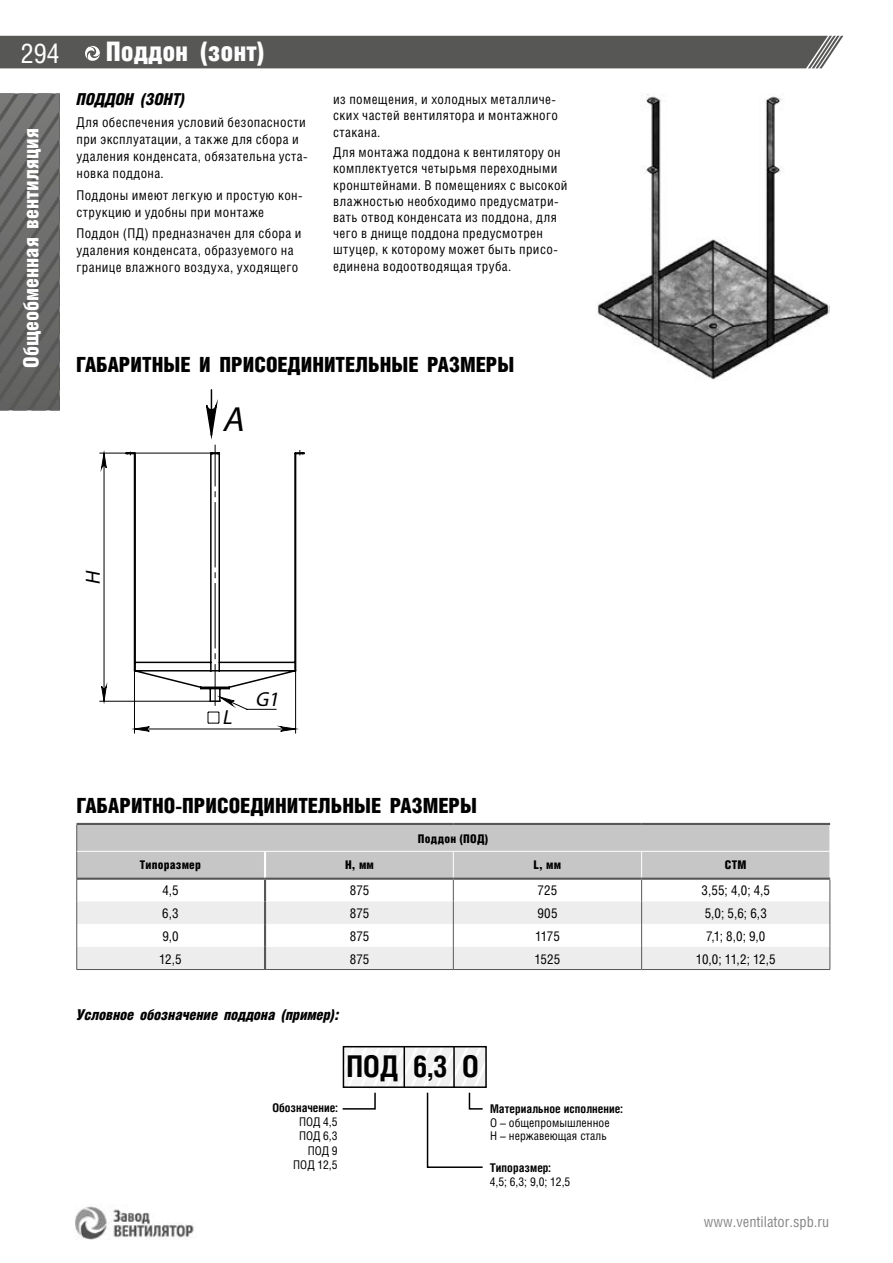
<style>
.page{position:relative;width:893px;height:1263px;background:#fff}
.page>*{position:absolute;margin:0;border:0;box-sizing:border-box;transform-origin:0 0}
.t1{font:italic 35.1px "Myriad Pro";color:#000}
.t2{font:700 30px "Helios Cond C";color:#000}
.t3{font:900 27px "Helios Cond";color:#fff}
.t4{font:27px "Helios Cond C";color:#fff}
.t5{font:900 21px "Helios Cond";color:#000}
.t6{font:900 21px "Helios Cond";color:#fff}
.t7{font:italic 20.4px "Myriad Pro";color:#000}
.t8{font:italic 900 16.5px "Helios Cond";color:#000}
.t9{font:italic 900 15px "Helios Cond";letter-spacing:-.01em;color:#000}
.t10{font:15px "Helios Cond C";color:#878787}
.t11{font:13.5px/16.2px "Helios Cond C";letter-spacing:.03em;color:#000}
.t12{font:12px/14.4px "Helios Cond C";letter-spacing:.005em;color:#000;text-align:right}
.t13{font:700 12px "Helios Cond C";letter-spacing:.005em;color:#000}
.t14{font:900 12px "Helios Cond";letter-spacing:.015em;color:#000}
</style>
<div class="page">
<svg style="left:0;top:94px;width:60px;height:316px;background:#686867"></svg>
<img style="left:75px;top:1206px;width:119px;height:34px">
<div style="left:0;top:36px;width:844px;height:32px;background:#575756"></div>
<img style="left:596px;top:94px;width:233px;height:286px">
<hr style="left:77px;top:823px;width:188px;height:2px;background:#575756">
<hr style="left:265px;top:823px;width:188px;height:2px;background:#575756">
<hr style="left:453px;top:823px;width:189px;height:2px;background:#575756">
<hr style="left:642px;top:823px;width:188px;height:2px;background:#575756">
<hr style="left:77px;top:969px;width:188px;height:1px;background:#575756">
<hr style="left:265px;top:969px;width:188px;height:1px;background:#575756">
<hr style="left:453px;top:969px;width:189px;height:1px;background:#575756">
<hr style="left:642px;top:969px;width:188px;height:1px;background:#575756">
<svg style="left:76px;top:824px;width:755px;height:145px"></svg>
<hr style="left:77px;top:851px;width:188px;height:1px;background:#fff">
<hr style="left:265px;top:851px;width:188px;height:1px;background:#fff">
<hr style="left:453px;top:851px;width:189px;height:1px;background:#fff">
<hr style="left:642px;top:851px;width:188px;height:1px;background:#fff">
<hr style="left:264px;top:851px;width:2px;height:27px;background:#fff">
<hr style="left:264px;top:880px;width:2px;height:21px;background:#575756">
<hr style="left:264px;top:901px;width:2px;height:23px;background:#575756">
<hr style="left:264px;top:924px;width:2px;height:23px;background:#575756">
<hr style="left:264px;top:947px;width:2px;height:22px;background:#575756">
<hr style="left:265px;top:878px;width:188px;height:2px;background:#575756">
<hr style="left:453px;top:878px;width:189px;height:2px;background:#575756">
<hr style="left:642px;top:878px;width:188px;height:2px;background:#575756">
<div style="left:343px;top:1046px;width:144px;height:42px;border:2px solid #000"></div>
<svg style="left:342px;top:1047px;width:144px;height:121px"></svg>
<hr style="left:211px;top:390px;width:1px;height:45px;background:#000">
<hr style="left:134px;top:729px;width:162px;height:1px;background:#000">
<hr style="left:295px;top:671px;width:1px;height:62px;background:#000">
<hr style="left:134px;top:671px;width:1px;height:62px;background:#000">
<hr style="left:104px;top:453px;width:1px;height:248px;background:#000">
<hr style="left:100px;top:701px;width:110px;height:1px;background:#000">
<hr style="left:100px;top:453px;width:111px;height:1px;background:#000">
<svg style="left:205px;top:392px;width:96px;height:340px"></svg>
<svg style="left:131px;top:726px;width:34px;height:8px"></svg>
<svg style="left:101px;top:680px;width:7px;height:24px"></svg>
<svg style="left:100px;top:450px;width:7px;height:25px"></svg>
<svg style="left:125px;top:452px;width:180px;height:251px"></svg>
<h3 class="t4" style="left:21px;top:37px;width:40px">294</h3>
<h3 class="t6" style="left:19px;top:368px;width:241px;rotate:-90deg">Общеобменная вентиляция</h3>
<h3 class="t3" style="left:106px;top:36px;width:161px">Поддон (зонт)</h3>
<p class="t8" style="left:77px;top:90px;width:110px">ПОДДОН (ЗОНТ)</p>
<p class="t11" style="left:77px;top:113px;width:233px;line-height:17.1px">Для обеспечения условий безопасности при эксплуатации, а также для сбора и удаления конденсата, обязательна уста&shy;новка поддона.</p>
<p class="t11" style="left:77px;top:186px;width:228px;line-height:17.1px">Поддоны имеют легкую и простую кон&shy;струкцию и удобны при монтаже</p>
<p class="t11" style="left:77px;top:224px;width:226px;line-height:17.1px">Поддон (ПД) предназначен для сбора и удаления конденсата, образуемого на границе влажного воздуха, уходящего</p>
<p class="t11" style="left:333px;top:91px;width:226px">из помещения, и холодных металличе&shy;ских частей вентилятора и монтажного стакана.</p>
<p class="t11" style="left:333px;top:144px;width:236px">Для монтажа поддона к вентилятору он комплектуется четырьмя переходными кронштейнами. В помещениях с высокой влажностью необходимо предусматри&shy;вать отвод конденсата из поддона, для чего в днище поддона предусмотрен штуцер, к которому может быть присо&shy;единена водоотводящая труба.</p>
<h3 class="t5" style="left:76px;top:353px;width:440px">ГАБАРИТНЫЕ И ПРИСОЕДИНИТЕЛЬНЫЕ РАЗМЕРЫ</h3>
<h1 class="t1" style="left:222px;top:397px;width:31px">А</h1>
<h3 class="t7" style="left:80px;top:585px;width:20px;rotate:-90deg">H</h3>
<h3 class="t7" style="left:222px;top:705px;width:16px">L</h3>
<h3 class="t7" style="left:255px;top:686px;width:30px">G1</h3>
<h3 class="t5" style="left:77px;top:793px;width:402px">ГАБАРИТНО-ПРИСОЕДИНИТЕЛЬНЫЕ РАЗМЕРЫ</h3>
<p class="t14" style="left:418px;top:832px;width:72px">Поддон (ПОД)</p>
<p class="t14" style="left:140px;top:858px;width:63px">Типоразмер</p>
<p class="t14" style="left:345px;top:858px;width:30px">H, мм</p>
<p class="t14" style="left:534px;top:858px;width:29px">L, мм</p>
<p class="t14" style="left:725px;top:858px;width:23px">CTM</p>
<p class="t11" style="left:162px;top:882px;width:18px">4,5</p>
<p class="t11" style="left:350px;top:882px;width:21px">875</p>
<p class="t11" style="left:538px;top:882px;width:21px">725</p>
<p class="t11" style="left:701px;top:882px;width:70px">3,55; 4,0; 4,5</p>
<p class="t11" style="left:162px;top:905px;width:18px">6,3</p>
<p class="t11" style="left:350px;top:905px;width:21px">875</p>
<p class="t11" style="left:537px;top:905px;width:22px">905</p>
<p class="t11" style="left:705px;top:905px;width:64px">5,0; 5,6; 6,3</p>
<p class="t11" style="left:162px;top:928px;width:18px">9,0</p>
<p class="t11" style="left:350px;top:928px;width:21px">875</p>
<p class="t11" style="left:535px;top:928px;width:26px">1175</p>
<p class="t11" style="left:706px;top:928px;width:61px">7,1; 8,0; 9,0</p>
<p class="t11" style="left:159px;top:950px;width:24px">12,5</p>
<p class="t11" style="left:350px;top:950px;width:21px">875</p>
<p class="t11" style="left:535px;top:950px;width:27px">1525</p>
<p class="t11" style="left:696px;top:950px;width:81px">10,0; 11,2; 12,5</p>
<p class="t9" style="left:77px;top:1006px;width:264px">Условное обозначение поддона (пример):</p>
<p class="t13" style="left:272px;top:1100px;width:67px">Обозначение:</p>
<p class="t12" style="left:293px;top:1114px;width:46px">ПОД 4,5<br>ПОД 6,3<br>ПОД 9<br>ПОД 12,5</p>
<h2 class="t2" style="left:346px;top:1048px;width:134px">ПОД 6,3 О</h2>
<p class="t13" style="left:490px;top:1102px;width:134px">Материальное исполнение:</p>
<p class="t12" style="left:490px;top:1115px;width:121px;line-height:13.5px;text-align:left">О – общепромышленное<br>Н – нержавеющая сталь</p>
<p class="t13" style="left:490px;top:1160px;width:63px">Типоразмер:</p>
<p class="t12" style="left:490px;top:1174px;width:82px">4,5; 6,3; 9,0; 12,5</p>
<p class="t10" style="left:704px;top:1213px;width:127px">www.ventilator.spb.ru</p>
</div>
